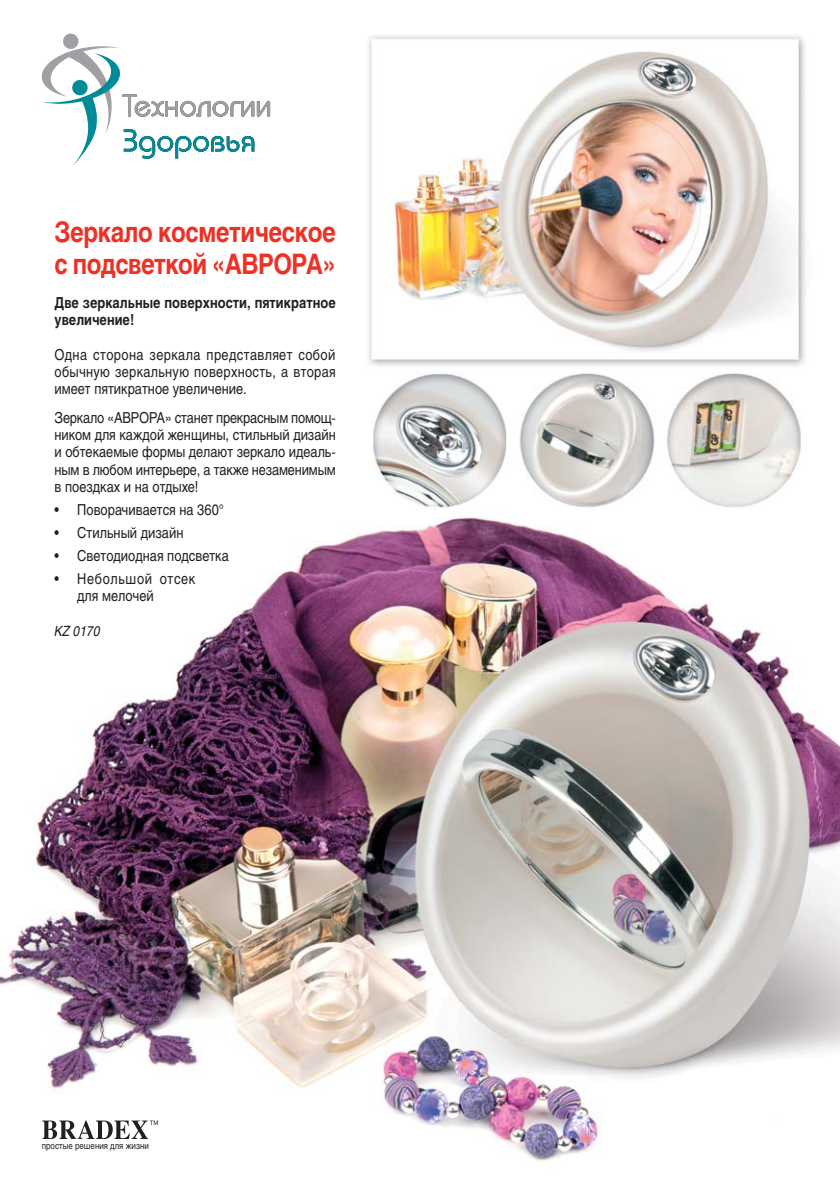
<style>
.page{position:relative;width:840px;height:1191px;background:#fff}
.page>*{position:absolute;margin:0;border:0;box-sizing:border-box;transform-origin:0 0}
.t1{font:700 28px/32.2px "Helios";letter-spacing:-.02em;color:#ee3124;scale:.85 1}
.t2{font:15px/17.2px "Helios";color:#231f20;text-align:justify;scale:.85 1}
.t3{font:700 15px/17.2px "Helios";letter-spacing:.005em;color:#231f20;scale:.85 1}
.t4{font:15px/17.2px "Helios";letter-spacing:.05em;color:#231f20;scale:.85 1}
.t5{font:italic 14px "Helios";color:#231f20;scale:.85 1}
.t6{font:9.2px "Helios";color:#231f20;scale:.85 1}
</style>
<div class="page">
<img style="left:0;top:35px;width:839px;height:1128px">
<svg style="left:40px;top:33px;width:230px;height:134px"></svg>
<svg style="left:42px;top:1120px;width:116px;height:19px"></svg>
<h1 class="t1" style="left:55px;top:218px;width:332px">Зеркало косметическое с подсветкой «АВРОРА»</h1>
<p class="t3" style="left:55px;top:296px;width:332px">Две зеркальные поверхности, пятикратное увеличение!</p>
<p class="t2" style="left:55px;top:347px;width:332px">Одна сторона зеркала представляет собой обычную зеркальную поверхность, а вторая имеет пятикратное увеличение.</p>
<p class="t2" style="left:55px;top:410px;width:332px">Зеркало «АВРОРА» станет прекрасным помощ&shy;ником для каждой женщины, стильный дизайн и обтекаемые формы делают зеркало идеаль&shy;ным в любом интерьере, а также незаменимым в поездках и на отдыхе!</p>
<p class="t2" style="left:55px;top:502px;width:201px">• Поворачивается на 360°</p>
<p class="t2" style="left:55px;top:525px;width:153px">• Стильный дизайн</p>
<p class="t2" style="left:55px;top:548px;width:206px">• Светодиодная подсветка</p>
<p class="t4" style="left:77px;top:571px;width:140px;text-indent:-23px">• Небольшой отсек для мелочей</p>
<p class="t5" style="left:55px;top:625px;width:55px">KZ 0170</p>
<p class="t6" style="left:42px;top:1142px;width:127px">простые решения для жизни</p>
</div>
